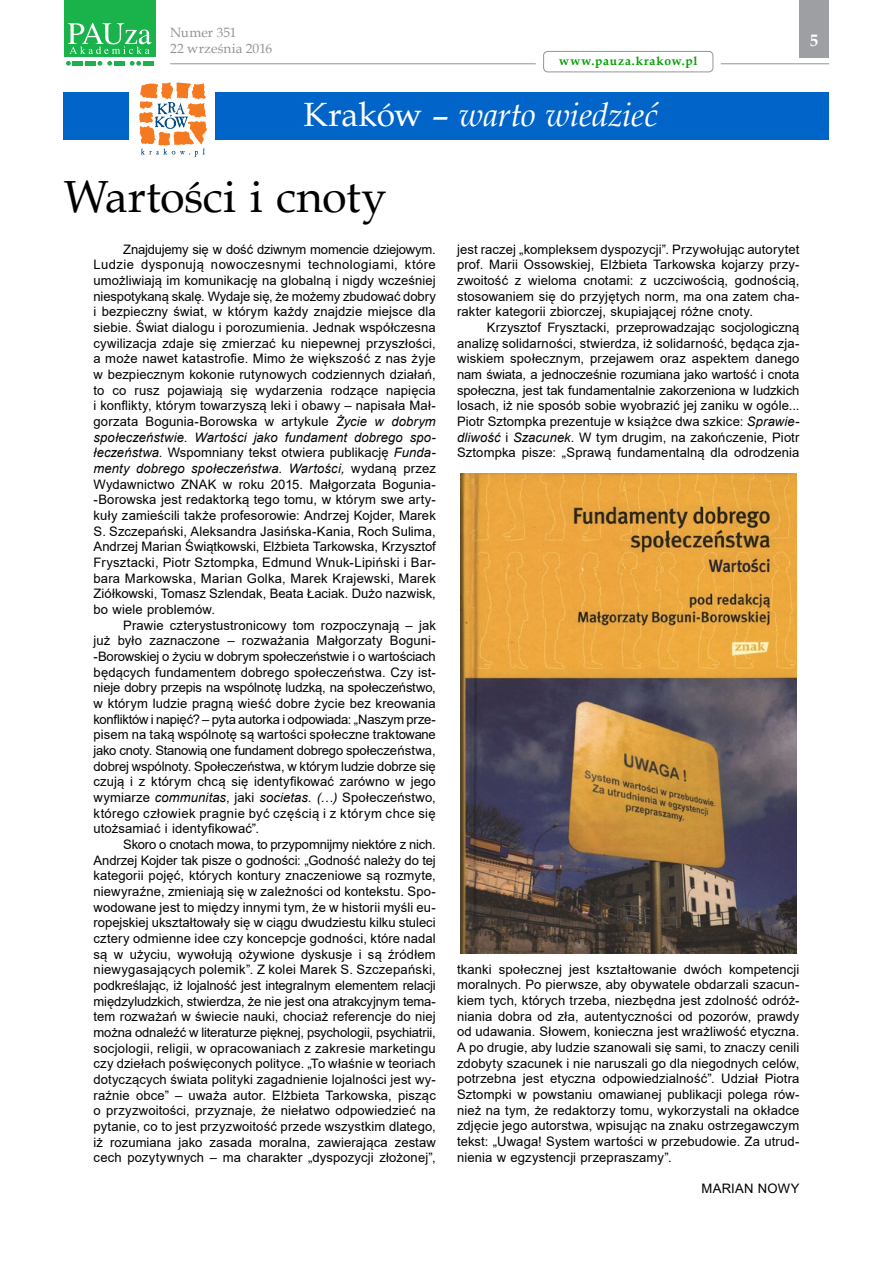
<style>
.page{position:relative;width:893px;height:1263px;background:#fff}
.page>*{position:absolute;margin:0;border:0;box-sizing:border-box;transform-origin:0 0}
.t1{font:45px "Book Antiqua";letter-spacing:-.005em;color:#000}
.t2{font:italic 33.6px "Book Antiqua";letter-spacing:-.015em;color:#fff}
.t3{font:700 16.5px "Book Antiqua";color:#fff}
.t4{font:13.5px/16.2px "Book Antiqua";letter-spacing:.005em;color:#939598}
.t5{font:13.05px/15.6px "Arial";letter-spacing:.01em;color:#000;text-align:justify}
.t6{font:700 12px "Book Antiqua";letter-spacing:.07em;color:#00a000}
.s1{font-style:normal}
.s2{font-style:italic}
</style>
<div class="page">
<div style="left:799px;top:0;width:30px;height:57px;background:#9d9fa2"></div>
<svg style="left:66px;top:61px;width:5px;height:5px"></svg>
<svg style="left:97px;top:61px;width:15px;height:5px"></svg>
<svg style="left:130px;top:61px;width:11px;height:5px"></svg>
<div style="left:73px;top:61px;width:10px;height:5px;background:#19b24b"></div>
<div style="left:85px;top:61px;width:11px;height:5px;background:#19b24b"></div>
<div style="left:114px;top:61px;width:11px;height:5px;background:#19b24b"></div>
<div style="left:143px;top:61px;width:11px;height:5px;background:#19b24b"></div>
<div style="left:64px;top:0;width:92px;height:56px;background:#19b24b"></div>
<svg style="left:68px;top:23px;width:83px;height:31px"></svg>
<hr style="left:170px;top:63px;width:366px;height:1px;background:#939598">
<div style="left:543px;top:51px;width:170px;height:21px;border:1px solid #939598;border-radius:4px"></div>
<hr style="left:721px;top:63px;width:108px;height:1px;background:#939598">
<div style="left:216px;top:92px;width:613px;height:48px;background:#0064c8"></div>
<div style="left:64px;top:92px;width:65px;height:47px;background:#0064c8"></div>
<svg style="left:139px;top:82px;width:68px;height:75px"></svg>
<img style="left:460px;top:473px;width:336px;height:480px">
<p class="t4" style="left:170px;top:24px;width:104px">Numer 351<br>22 września 2016</p>
<p class="t3" style="left:810px;top:30px;width:10px">5</p>
<p class="t6" style="left:559px;top:53px;width:140px">www.pauza.krakow.pl</p>
<h2 class="t2" style="left:304px;top:91px;width:356px"><span class="s1">Kraków –</span> warto wiedzieć</h2>
<h1 class="t1" style="left:64px;top:165px;width:325px">Wartości i cnoty</h1>
<p class="t5" style="left:94px;top:241px;width:344px;text-indent:30px">Znajdujemy się w dość dziwnym momencie dziejowym.<br>Ludzie dysponują nowoczesnymi technologiami, które umożliwiają im komunikację na globalną i nigdy wcześniej niespotykaną skalę. Wydaje się, że możemy zbudować dobry i bezpieczny świat, w którym każdy znajdzie miejsce dla siebie. Świat dialogu i porozumienia. Jednak współczesna cywilizacja zdaje się zmierzać ku niepewnej przyszłości, a może nawet katastrofie. Mimo że większość z nas żyje w bezpiecznym kokonie rutynowych codziennych działań, to co rusz pojawiają się wydarzenia rodzące napięcia i konflikty, którym towarzyszą leki i obawy – napisała Mał&shy;gorzata Bogunia-Borowska w artykule <span class="s2">Życie w dobrym społeczeństwie. Wartości jako fundament dobrego spo&shy;łeczeństwa</span>. Wspomniany tekst otwiera publikację <span class="s2">Funda&shy;menty dobrego społeczeństwa. Wartości,</span> wydaną przez Wydawnictwo ZNAK w roku 2015. Małgorzata Bogunia--Borowska jest redaktorką tego tomu, w którym swe arty&shy;kuły zamieścili także profesorowie: Andrzej Kojder, Marek S. Szczepański, Aleksandra Jasińska-Kania, Roch Sulima, Andrzej Marian Świątkowski, Elżbieta Tarkowska, Krzysztof Frysztacki, Piotr Sztompka, Edmund Wnuk-Lipiński i Bar&shy;bara Markowska, Marian Golka, Marek Krajewski, Marek Ziółkowski, Tomasz Szlendak, Beata Łaciak. Dużo nazwisk, bo wiele problemów.</p>
<p class="t5" style="left:94px;top:617px;width:344px;text-indent:30px">Prawie czterystustronicowy tom rozpoczynają – jak już było zaznaczone – rozważania Małgorzaty Boguni--Borowskiej o życiu w dobrym społeczeństwie i o wartościach będących fundamentem dobrego społeczeństwa. Czy ist&shy;nieje dobry przepis na wspólnotę ludzką, na społeczeństwo, w którym ludzie pragną wieść dobre życie bez kreowania konfliktów i napięć? – pyta autorka i odpowiada: „Naszym prze&shy;pisem na taką wspólnotę są wartości społeczne traktowane jako cnoty. Stanowią one fundament dobrego społeczeństwa, dobrej wspólnoty. Społeczeństwa, w którym ludzie dobrze się czują i z którym chcą się identyfikować zarówno w jego wymiarze <span class="s2">communitas</span>, jaki <span class="s2">societas. (…)</span> Społeczeństwo, którego człowiek pragnie być częścią i z którym chce się utożsamiać i identyfikować”.</p>
<p class="t5" style="left:94px;top:836px;width:344px;text-indent:30px">Skoro o cnotach mowa, to przypomnijmy niektóre z nich.<br>Andrzej Kojder tak pisze o godności: „Godność należy do tej kategorii pojęć, których kontury znaczeniowe są rozmyte, niewyraźne, zmieniają się w zależności od kontekstu. Spo&shy;wodowane jest to między innymi tym, że w historii myśli eu&shy;ropejskiej ukształtowały się w ciągu dwudziestu kilku stuleci cztery odmienne idee czy koncepcje godności, które nadal są w użyciu, wywołują ożywione dyskusje i są źródłem niewygasających polemik”. Z kolei Marek S. Szczepański, podkreślając, iż lojalność jest integralnym elementem relacji międzyludzkich, stwierdza, że nie jest ona atrakcyjnym tema&shy;tem rozważań w świecie nauki, chociaż referencje do niej można odnaleźć w literaturze pięknej, psychologii, psychiatrii, socjologii, religii, w opracowaniach z zakresie marketingu czy dziełach poświęconych polityce. „To właśnie w teoriach dotyczących świata polityki zagadnienie lojalności jest wy&shy;raźnie obce” – uważa autor. Elżbieta Tarkowska, pisząc o przyzwoitości, przyznaje, że niełatwo odpowiedzieć na pytanie, co to jest przyzwoitość przede wszystkim dlatego, iż rozumiana jako zasada moralna, zawierająca zestaw cech pozytywnych – ma charakter „dyspozycji złożonej”,</p>
<p class="t5" style="left:457px;top:241px;width:344px">jest raczej „kompleksem dyspozycji”. Przywołując autorytet prof. Marii Ossowskiej, Elżbieta Tarkowska kojarzy przy&shy;zwoitość z wieloma cnotami: z uczciwością, godnością, stosowaniem się do przyjętych norm, ma ona zatem cha&shy;rakter kategorii zbiorczej, skupiającej różne cnoty.</p>
<p class="t5" style="left:457px;top:320px;width:344px;text-indent:30px">Krzysztof Frysztacki, przeprowadzając socjologiczną analizę solidarności, stwierdza, iż solidarność, będąca zja&shy;wiskiem społecznym, przejawem oraz aspektem danego nam świata, a jednocześnie rozumiana jako wartość i cnota społeczna, jest tak fundamentalnie zakorzeniona w ludzkich losach, iż nie sposób sobie wyobrazić jej zaniku w ogóle...<br>Piotr Sztompka prezentuje w książce dwa szkice: <span class="s2">Sprawie&shy;dliwość</span> i <span class="s2">Szacunek</span>. W tym drugim, na zakończenie, Piotr Sztompka pisze: „Sprawą fundamentalną dla odrodzenia</p>
<p class="t5" style="left:457px;top:961px;width:344px">tkanki społecznej jest kształtowanie dwóch kompetencji moralnych. Po pierwsze, aby obywatele obdarzali szacun&shy;kiem tych, których trzeba, niezbędna jest zdolność odróż&shy;niania dobra od zła, autentyczności od pozorów, prawdy od udawania. Słowem, konieczna jest wrażliwość etyczna.<br>A po drugie, aby ludzie szanowali się sami, to znaczy cenili zdobyty szacunek i nie naruszali go dla niegodnych celów, potrzebna jest etyczna odpowiedzialność”. Udział Piotra Sztompki w powstaniu omawianej publikacji polega rów&shy;nież na tym, że redaktorzy tomu, wykorzystali na okładce zdjęcie jego autorstwa, wpisując na znaku ostrzegawczym tekst: „Uwaga! System wartości w przebudowie. Za utrud&shy;nienia w egzystencji przepraszamy”.</p>
<p class="t5" style="left:702px;top:1180px;width:99px">MARIAN NOWY</p>
</div>
